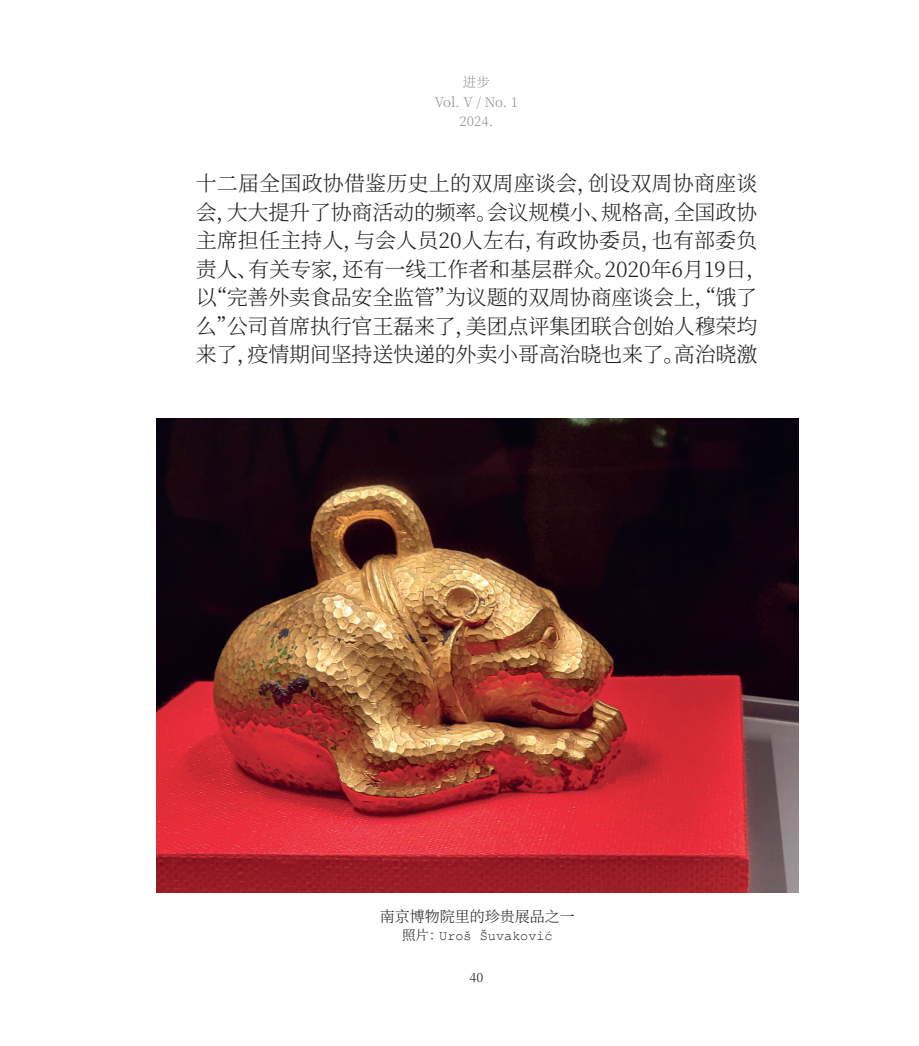
<style>
.page{position:relative;width:919px;height:1046px;background:#fff}
.page>*{position:absolute;margin:0;border:0;box-sizing:border-box;transform-origin:0 0}
.t1{font:300 21px/28.5px "Source Han Serif HC";letter-spacing:-.01em;color:#231f20}
.t2{font:300 15px "Source Han Serif HC";color:#231f20}
.t3{font:300 13.5px/19.5px "Source Han Serif HC";color:#939598;text-align:center}
.t4{font:13.5px "Courier New";color:#231f20}
.t5{font:300 12.75px "Source Han Serif HC";color:#231f20}
.s1{font-family:"Source Han Serif HC";font-weight:300}
</style>
<div class="page">
<img style="left:157px;top:419px;width:641px;height:473px">
<p class="t3" style="left:435px;top:73px;width:85px">进步<br>Vol. V / No. 1<br>2024.</p>
<p class="t1" style="left:196px;top:170px;width:573px">十二届全国政协借鉴历史上的双周座谈会，创设双周协商座谈会，大大提升了协商活动的频率。会议规模小、规格高，全国政协主席担任主持人，与会人员20人左右，有政协委员，也有部委负责人、有关专家，还有一线工作者和基层群众。2020年6月19日，以“完善外卖食品安全监管”为议题的双周协商座谈会上，“饿了么”公司首席执行官王磊来了，美团点评集团联合创始人穆荣均来了，疫情期间坚持送快递的外卖小哥高治晓也来了。高治晓激</p>
<p class="t2" style="left:380px;top:908px;width:196px">南京博物院里的珍贵展品之一</p>
<p class="t4" style="left:402px;top:928px;width:152px"><span class="s1">照片：</span>Uroš Šuvaković</p>
<p class="t5" style="left:469px;top:970px;width:15px">40</p>
</div>
